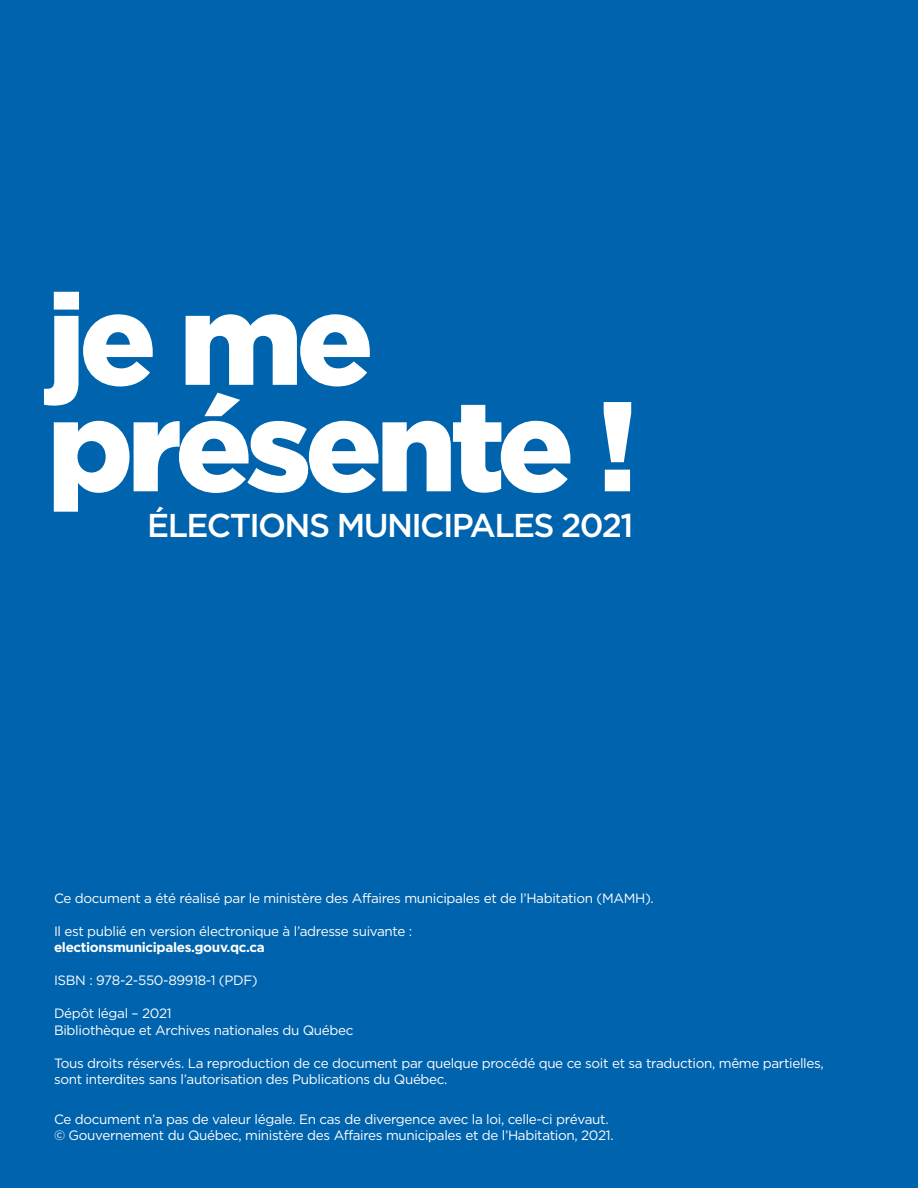
<style>
.page{position:relative;width:918px;height:1188px;background:#0063ad}
.page>*{position:absolute;margin:0;border:0;box-sizing:border-box;transform-origin:0 0}
.t1{font:900 127.5px/106.5px "Gotham HTF";letter-spacing:-.05em;color:#fff}
.t2{font:500 33px "Gotham HTF";letter-spacing:-.05em;color:#fff}
.t3{font:13.5px/16.5px "Gotham";letter-spacing:-.025em;color:#fff}
.t4{font:700 13.5px "Gotham";letter-spacing:-.025em;color:#fff}
</style>
<div class="page">
<h1 class="t1" style="left:47px;top:284px;width:592px">je me présente !</h1>
<h2 class="t2" style="left:147px;top:506px;width:488px">ÉLECTIONS MUNICIPALES 2021</h2>
<p class="t3" style="left:54px;top:889px;width:601px">Ce document a été réalisé par le ministère des Affaires municipales et de l’Habitation (MAMH).</p>
<p class="t3" style="left:54px;top:922px;width:360px">Il est publié en version électronique à l’adresse suivante :</p>
<p class="t4" style="left:54px;top:940px;width:212px">electionsmunicipales.gouv.qc.ca</p>
<p class="t3" style="left:54px;top:972px;width:205px">ISBN : 978-2-550-89918-1 (PDF)</p>
<p class="t3" style="left:54px;top:1005px;width:301px">Dépôt légal – 2021<br>Bibliothèque et Archives nationales du Québec</p>
<p class="t3" style="left:54px;top:1054px;width:771px">Tous droits réservés. La reproduction de ce document par quelque procédé que ce soit et sa traduction, même partielles, sont interdites sans l’autorisation des Publications du Québec.</p>
<p class="t3" style="left:54px;top:1111px;width:561px">Ce document n’a pas de valeur légale. En cas de divergence avec la loi, celle-ci prévaut. © Gouvernement du Québec, ministère des Affaires municipales et de l’Habitation, 2021.</p>
</div>
